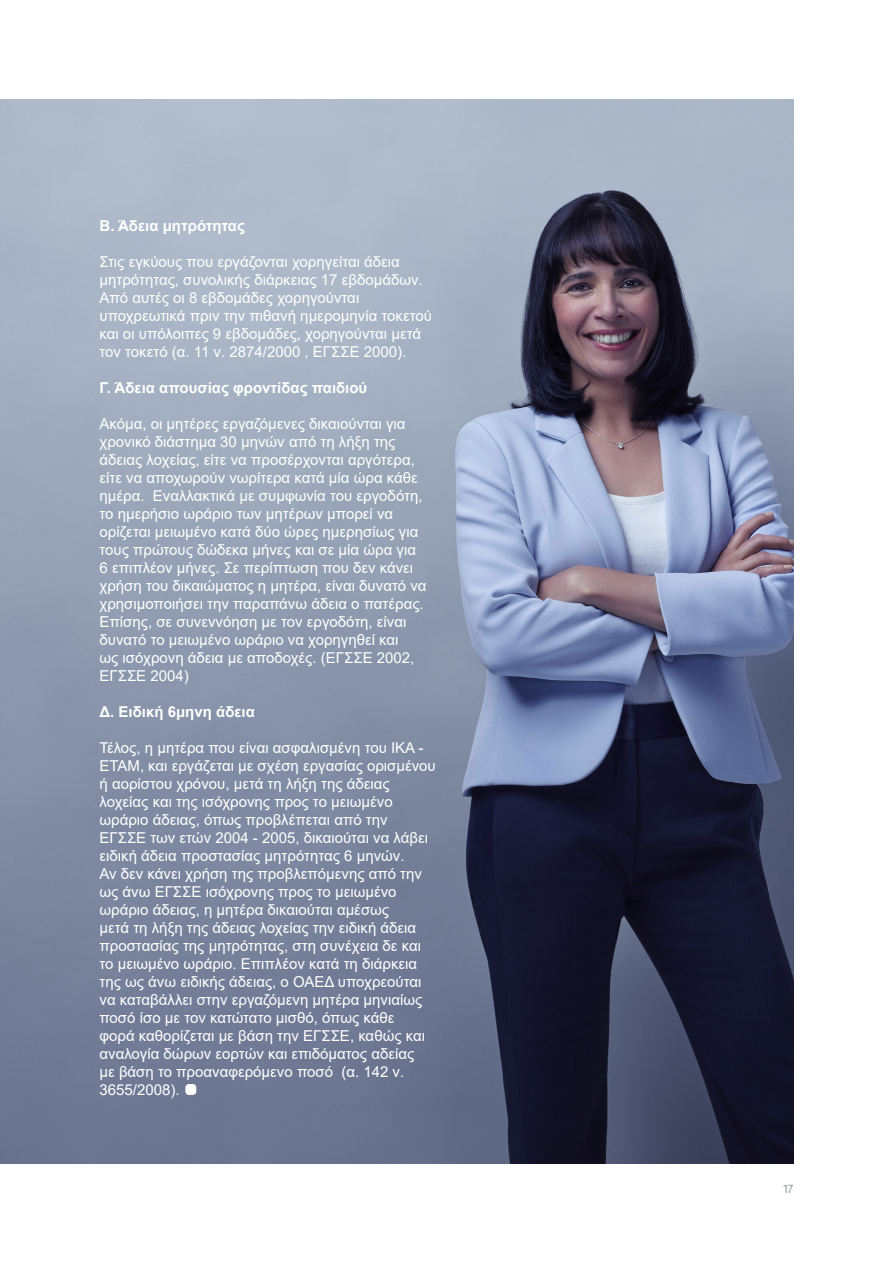
<style>
.page{position:relative;width:893px;height:1263px;background:#fff}
.page>*{position:absolute;margin:0;border:0;box-sizing:border-box;transform-origin:0 0}
.t1{font:15px/18px "Arial";color:#fff}
.t2{font:700 15px "Arial";color:#fff}
.t3{font:12px "Prelo";color:#848688}
</style>
<div class="page">
<img style="left:0;top:99px;width:793px;height:1064px">
<div style="left:186px;top:1084px;width:10px;height:10px;background:#fff;border-radius:3px"></div>
<div style="left:186px;top:1084px;width:10px;height:11px;border:1px solid #fff;border-radius:3px"></div>
<p class="t2" style="left:99px;top:215px;width:147px">Β. Άδεια μητρότητας</p>
<p class="t1" style="left:99px;top:252px;width:334px">Στις εγκύους που εργάζονται χορηγείται άδεια μητρότητας, συνολικής διάρκειας 17 εβδομάδων.<br>Από αυτές οι 8 εβδομάδες χορηγούνται υποχρεωτικά πριν την πιθανή ημερομηνία τοκετού και οι υπόλοιπες 9 εβδομάδες, χορηγούνται μετά τον τοκετό (α. 11 ν. 2874/2000 , ΕΓΣΣΕ 2000).</p>
<p class="t2" style="left:99px;top:377px;width:269px">Γ. Άδεια απουσίας φροντίδας παιδιού</p>
<p class="t1" style="left:99px;top:414px;width:329px">Ακόμα, οι μητέρες εργαζόμενες δικαιούνται για χρονικό διάστημα 30 μηνών από τη λήξη της άδειας λοχείας, είτε να προσέρχονται αργότερα, είτε να αποχωρούν νωρίτερα κατά μία ώρα κάθε ημέρα. Εναλλακτικά με συμφωνία του εργοδότη, το ημερήσιο ωράριο των μητέρων μπορεί να ορίζεται μειωμένο κατά δύο ώρες ημερησίως για τους πρώτους δώδεκα μήνες και σε μία ώρα για 6 επιπλέον μήνες. Σε περίπτωση που δεν κάνει χρήση του δικαιώματος η μητέρα, είναι δυνατό να χρησιμοποιήσει την παραπάνω άδεια ο πατέρας.<br>Επίσης, σε συνεννόηση με τον εργοδότη, είναι δυνατό το μειωμένο ωράριο να χορηγηθεί και<br>ως ισόχρονη άδεια με αποδοχές. (ΕΓΣΣΕ 2002, ΕΓΣΣΕ 2004)</p>
<p class="t2" style="left:99px;top:701px;width:157px">Δ. Ειδική 6μηνη άδεια</p>
<p class="t1" style="left:99px;top:738px;width:338px">Τέλος, η μητέρα που είναι ασφαλισμένη του ΙΚΑ - ΕΤΑΜ, και εργάζεται με σχέση εργασίας ορισμένου ή αορίστου χρόνου, μετά τη λήξη της άδειας λοχείας και της ισόχρονης προς το μειωμένο ωράριο άδειας, όπως προβλέπεται από την ΕΓΣΣΕ των ετών 2004 - 2005, δικαιούται να λάβει ειδική άδεια προστασίας μητρότητας 6 μηνών.<br>Αν δεν κάνει χρήση της προβλεπόμενης από την ως άνω ΕΓΣΣΕ ισόχρονης προς το μειωμένο ωράριο άδειας, η μητέρα δικαιούται αμέσως<br>μετά τη λήξη της άδειας λοχείας την ειδική άδεια προστασίας της μητρότητας, στη συνέχεια δε και το μειωμένο ωράριο. Επιπλέον κατά τη διάρκεια της ως άνω ειδικής άδειας, ο ΟΑΕΔ υποχρεούται να καταβάλλει στην εργαζόμενη μητέρα μηνιαίως ποσό ίσο με τον κατώτατο μισθό, όπως κάθε<br>φορά καθορίζεται με βάση την ΕΓΣΣΕ, καθώς και αναλογία δώρων εορτών και επιδόματος αδείας<br>με βάση το προαναφερόμενο ποσό (α. 142 ν.<br>3655/2008).</p>
<p class="t3" style="left:783px;top:1181px;width:12px">17</p>
</div>
